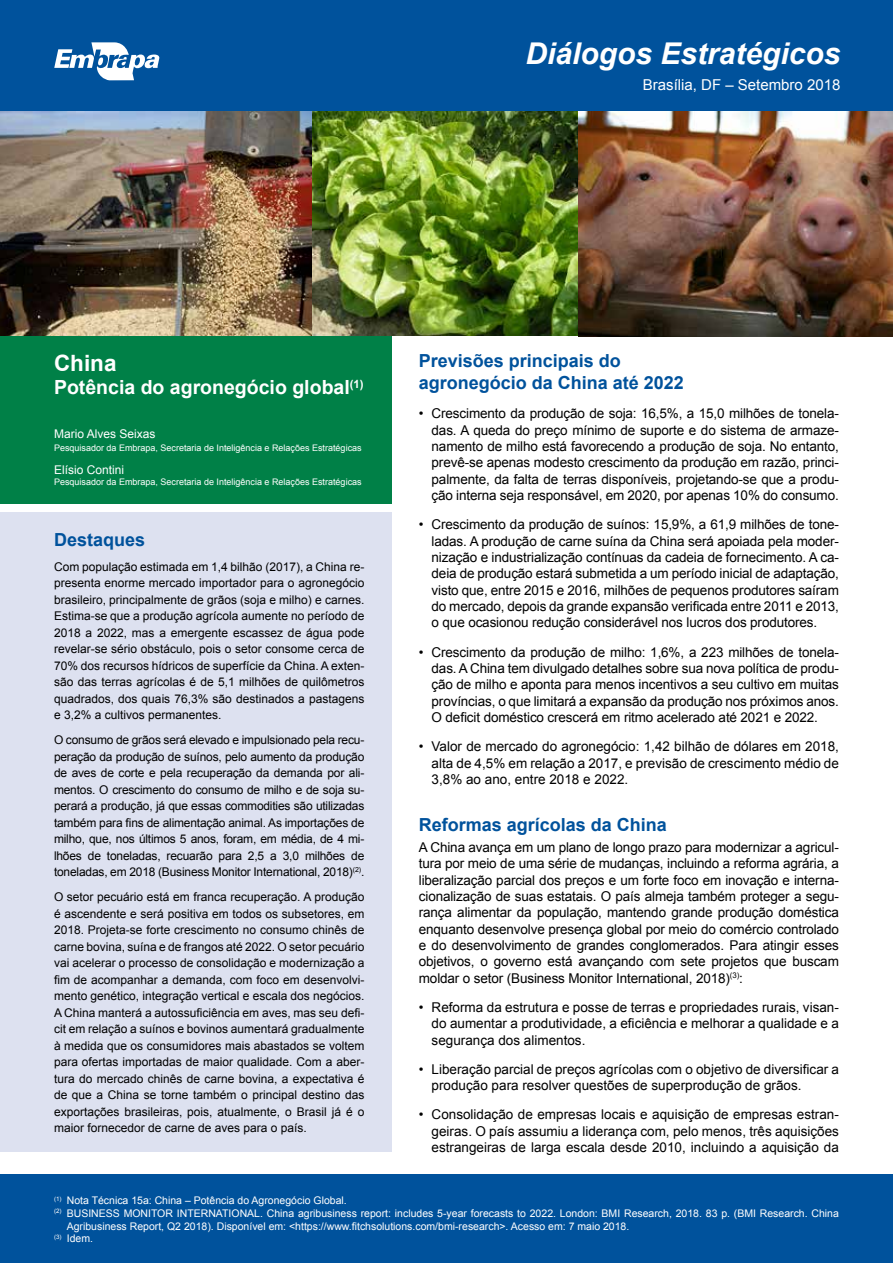
<style>
.page{position:relative;width:893px;height:1263px;background:#fff}
.page>*{position:absolute;margin:0;border:0;box-sizing:border-box;transform-origin:0 0}
.t1{font:italic 700 30px "Arial";color:#fff}
.t2{font:700 22.5px "Arial";color:#fff}
.t3{font:700 19.5px "Arial";color:#fff}
.t4{font:700 18px/21.8px "Arial";color:#00529c}
.t5{font:15px "Arial";color:#fff}
.t6{font:13.5px/16.4px "Arial";color:#000;text-align:justify}
.t7{font:12px/16.5px "Arial";color:#000;text-align:justify}
.t8{font:12px "Arial";color:#fff}
.t9{font:10.5px "Arial";color:#fff}
.t10{font:9px "Arial";color:#fff}
</style>
<div class="page">
<div style="left:0;top:0;width:893px;height:111px;background:#00529c"></div>
<img style="left:0;top:111px;width:893px;height:226px">
<div style="left:0;top:337px;width:392px;height:167px;background:#008047"></div>
<div style="left:0;top:512px;width:391px;height:640px;background:#dde1f0"></div>
<svg style="left:54px;top:42px;width:106px;height:38px"></svg>
<div style="left:0;top:1175px;width:893px;height:88px;background:#00529c"></div>
<h1 class="t1" style="left:525px;top:33px;width:317px">Diálogos Estratégicos</h1>
<p class="t5" style="left:643px;top:75px;width:199px">Brasília, DF – Setembro 2018</p>
<h2 class="t2" style="left:54px;top:348px;width:64px">China</h2>
<h3 class="t3" style="left:54px;top:374px;width:311px">Potência do agronegócio global<sup>(1)</sup></h3>
<p class="t8" style="left:54px;top:426px;width:103px">Mario Alves Seixas</p>
<p class="t10" style="left:54px;top:442px;width:309px">Pesquisador da Embrapa, Secretaria de Inteligência e Relações Estratégicas</p>
<p class="t8" style="left:54px;top:462px;width:72px">Elísio Contini</p>
<p class="t10" style="left:54px;top:475px;width:309px">Pesquisador da Embrapa, Secretaria de Inteligência e Relações Estratégicas</p>
<h3 class="t4" style="left:54px;top:529px;width:93px">Destaques</h3>
<p class="t7" style="left:54px;top:558px;width:312px">Com população estimada em 1,4 bilhão (2017), a China re&shy;presenta enorme mercado importador para o agronegócio brasileiro, principalmente de grãos (soja e milho) e carnes.<br>Estima-se que a produção agrícola aumente no período de 2018 a 2022, mas a emergente escassez de água pode revelar-se sério obstáculo, pois o setor consome cerca de 70% dos recursos hídricos de superfície da China. A exten&shy;são das terras agrícolas é de 5,1 milhões de quilômetros quadrados, dos quais 76,3% são destinados a pastagens e 3,2% a cultivos permanentes.</p>
<p class="t7" style="left:54px;top:732px;width:312px">O consumo de grãos será elevado e impulsionado pela recu&shy;peração da produção de suínos, pelo aumento da produção de aves de corte e pela recuperação da demanda por ali&shy;mentos. O crescimento do consumo de milho e de soja su&shy;perará a produção, já que essas commodities são utilizadas também para fins de alimentação animal. As importações de milho, que, nos últimos 5 anos, foram, em média, de 4 mi&shy;lhões de toneladas, recuarão para 2,5 a 3,0 milhões de toneladas, em 2018 (Business Monitor International, 2018)<sup>(2)</sup>.</p>
<p class="t7" style="left:54px;top:889px;width:312px">O setor pecuário está em franca recuperação. A produção é ascendente e será positiva em todos os subsetores, em 2018. Projeta-se forte crescimento no consumo chinês de carne bovina, suína e de frangos até 2022. O setor pecuário vai acelerar o processo de consolidação e modernização a fim de acompanhar a demanda, com foco em desenvolvi&shy;mento genético, integração vertical e escala dos negócios.<br>A China manterá a autossuficiência em aves, mas seu defi&shy;cit em relação a suínos e bovinos aumentará gradualmente à medida que os consumidores mais abastados se voltem para ofertas importadas de maior qualidade. Com a aber&shy;tura do mercado chinês de carne bovina, a expectativa é de que a China se torne também o principal destino das exportações brasileiras, pois, atualmente, o Brasil já é o maior fornecedor de carne de aves para o país.</p>
<h3 class="t4" style="left:419px;top:351px;width:267px">Previsões principais do agronegócio da China até 2022</h3>
<p class="t6" style="left:432px;top:405px;width:409px;text-indent:-13px">• Crescimento da produção de soja: 16,5%, a 15,0 milhões de tonela&shy;das. A queda do preço mínimo de suporte e do sistema de armaze&shy;namento de milho está favorecendo a produção de soja. No entanto, prevê-se apenas modesto crescimento da produção em razão, princi&shy;palmente, da falta de terras disponíveis, projetando-se que a produ&shy;ção interna seja responsável, em 2020, por apenas 10% do consumo.</p>
<p class="t6" style="left:432px;top:516px;width:409px;text-indent:-13px">• Crescimento da produção de suínos: 15,9%, a 61,9 milhões de tone&shy;ladas. A produção de carne suína da China será apoiada pela moder&shy;nização e industrialização contínuas da cadeia de fornecimento. A ca&shy;deia de produção estará submetida a um período inicial de adaptação, visto que, entre 2015 e 2016, milhões de pequenos produtores saíram do mercado, depois da grande expansão verificada entre 2011 e 2013, o que ocasionou redução considerável nos lucros dos produtores.</p>
<p class="t6" style="left:432px;top:644px;width:409px;text-indent:-13px">• Crescimento da produção de milho: 1,6%, a 223 milhões de tonela&shy;das. A China tem divulgado detalhes sobre sua nova política de produ&shy;ção de milho e aponta para menos incentivos a seu cultivo em muitas províncias, o que limitará a expansão da produção nos próximos anos.<br>O deficit doméstico crescerá em ritmo acelerado até 2021 e 2022.</p>
<p class="t6" style="left:432px;top:738px;width:409px;text-indent:-13px">• Valor de mercado do agronegócio: 1,42 bilhão de dólares em 2018, alta de 4,5% em relação a 2017, e previsão de crescimento médio de 3,8% ao ano, entre 2018 e 2022.</p>
<h3 class="t4" style="left:419px;top:815px;width:250px">Reformas agrícolas da China</h3>
<p class="t6" style="left:419px;top:839px;width:422px">A China avança em um plano de longo prazo para modernizar a agricul&shy;tura por meio de uma série de mudanças, incluindo a reforma agrária, a liberalização parcial dos preços e um forte foco em inovação e interna&shy;cionalização de suas estatais. O país almeja também proteger a segu&shy;rança alimentar da população, mantendo grande produção doméstica enquanto desenvolve presença global por meio do comércio controlado e do desenvolvimento de grandes conglomerados. Para atingir esses objetivos, o governo está avançando com sete projetos que buscam moldar o setor (Business Monitor International, 2018)<sup>(3)</sup>:</p>
<p class="t6" style="left:432px;top:999px;width:409px;text-indent:-13px">• Reforma da estrutura e posse de terras e propriedades rurais, visan&shy;do aumentar a produtividade, a eficiência e melhorar a qualidade e a segurança dos alimentos.</p>
<p class="t6" style="left:432px;top:1061px;width:409px;text-indent:-13px">• Liberação parcial de preços agrícolas com o objetivo de diversificar a produção para resolver questões de superprodução de grãos.</p>
<p class="t6" style="left:432px;top:1106px;width:409px;text-indent:-13px">• Consolidação de empresas locais e aquisição de empresas estran&shy;geiras. O país assumiu a liderança com, pelo menos, três aquisições estrangeiras de larga escala desde 2010, incluindo a aquisição da</p>
<p class="t9" style="left:54px;top:1194px;width:294px"><sup>(1)</sup> Nota Técnica 15a: China – Potência do Agronegócio Global.</p>
<p class="t9" style="left:54px;top:1206px;width:786px"><sup>(2)</sup> BUSINESS MONITOR INTERNATIONAL. China agribusiness report: includes 5-year forecasts to 2022. London: BMI Research, 2018. 83 p. (BMI Research. China</p>
<p class="t9" style="left:67px;top:1219px;width:564px">Agribusiness Report, Q2 2018). Disponível em: &lt;https://www.fitchsolutions.com/bmi-research&gt;. Acesso em: 7 maio 2018.</p>
<p class="t9" style="left:54px;top:1231px;width:41px"><sup>(3)</sup> Idem.</p>
</div>
